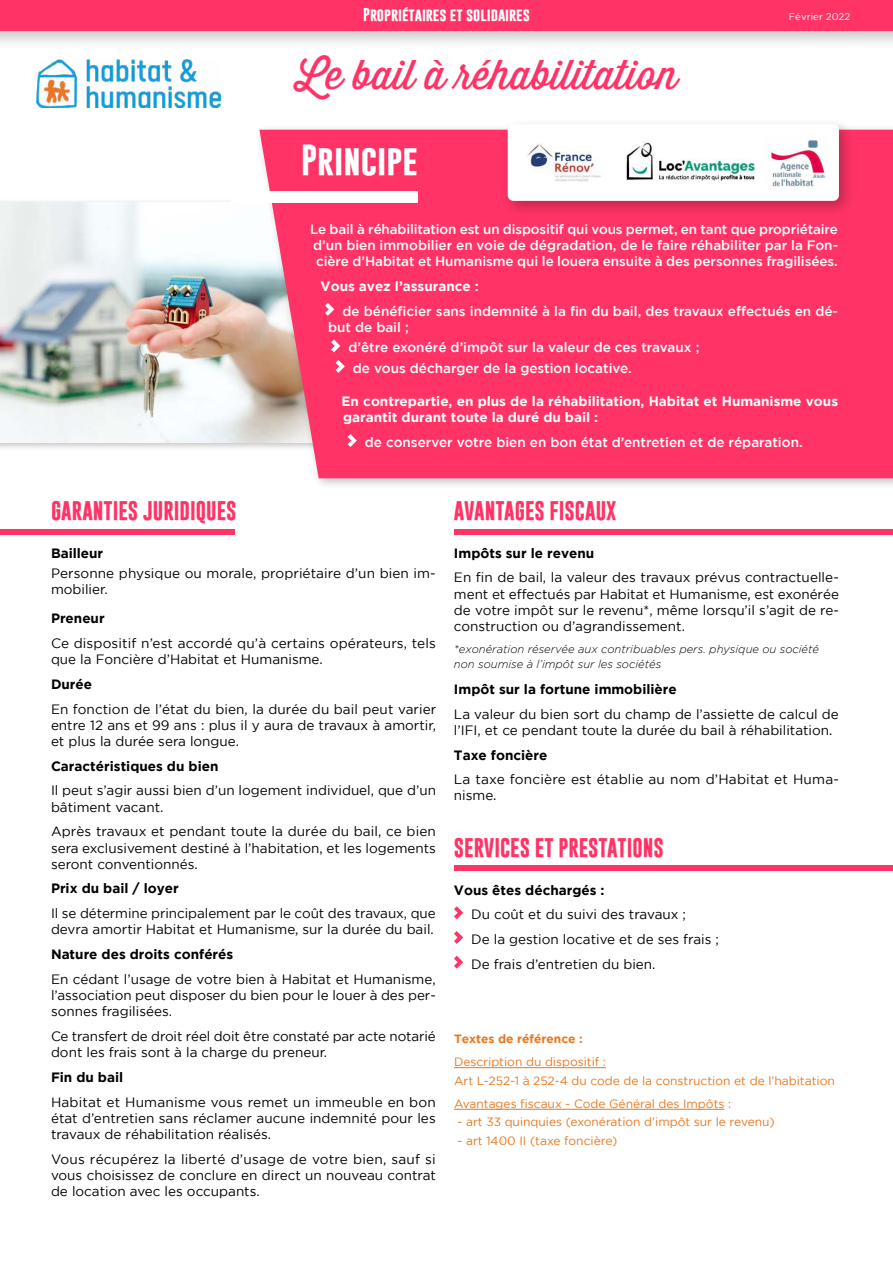
<style>
.page{position:relative;width:893px;height:1263px;background:#fff}
.page>*{position:absolute;margin:0;border:0;box-sizing:border-box;transform-origin:0 0}
.t1{font:40.5px "Thirsty Script";color:#f36}
.t2{font:700 31.5px "Gobold";color:#fff}
.t3{font:700 19.5px "Gobold";color:#f36}
.t4{font:13.5px/16.2px "Gotham";color:#000}
.t5{font:500 13.5px/16.2px "Gotham";color:#fff}
.t6{font:700 13.5px "Gotham";color:#000}
.t7{font:700 13.5px/16.2px "Gotham";color:#fff}
.t8{font:700 13.5px "Gobold";color:#fff}
.t9{font:12px/18.6px "Gotham";color:#eb761a}
.t10{font:700 12px "Gotham";color:#eb761a}
.t11{font:italic 300 11.25px/14.7px "Gotham";color:#000}
.t12{font:9.75px "Gotham";color:#fff}
</style>
<div class="page">
<img style="left:37px;top:59px;width:184px;height:48px">
<svg style="left:454px;top:906px;width:9px;height:13px"></svg>
<svg style="left:454px;top:931px;width:9px;height:13px"></svg>
<svg style="left:454px;top:956px;width:9px;height:13px"></svg>
<div style="left:0;top:198px;width:328px;height:253px;background:#000;opacity:.25"></div>
<img style="left:0;top:202px;width:254px;height:240px">
<div style="left:254px;top:123px;width:639px;height:368px;background:#000;opacity:.25"></div>
<div style="left:259px;top:130px;width:634px;height:348px;background:#f36"></div>
<svg style="left:325px;top:303px;width:9px;height:13px"></svg>
<svg style="left:331px;top:339px;width:9px;height:13px"></svg>
<svg style="left:336px;top:360px;width:9px;height:13px"></svg>
<svg style="left:348px;top:434px;width:9px;height:13px"></svg>
<div style="left:231px;top:191px;width:187px;height:11px;background:#fff"></div>
<hr style="left:454px;top:1067px;width:152px;height:1px;background:#eb761a">
<hr style="left:454px;top:1109px;width:270px;height:1px;background:#eb761a">
<div style="left:0;top:529px;width:235px;height:5px;background:#f36"></div>
<div style="left:454px;top:529px;width:439px;height:5px;background:#f36"></div>
<div style="left:454px;top:865px;width:439px;height:6px;background:#f36"></div>
<div style="left:0;top:0;width:893px;height:51px;background:#000;opacity:.25"></div>
<div style="left:0;top:0;width:893px;height:31px;background:#f36"></div>
<div style="left:501px;top:118px;width:354px;height:99px;background:#000;opacity:.25"></div>
<div style="left:508px;top:124px;width:331px;height:77px;background:#fff"></div>
<img style="left:771px;top:136px;width:58px;height:53px">
<img style="left:625px;top:142px;width:131px;height:39px">
<img style="left:527px;top:144px;width:74px;height:38px">
<p class="t8" style="left:363px;top:7px;width:168px">Propriétaires et solidaires</p>
<p class="t12" style="left:789px;top:12px;width:63px">Février 2022</p>
<h1 class="t1" style="left:296px;top:55px;width:383px">Le bail à réhabilitation</h1>
<h2 class="t2" style="left:301px;top:143px;width:118px">Principe</h2>
<p class="t5" style="left:310px;top:222px;width:530px;text-align:justify">Le bail à réhabilitation est un dispositif qui vous permet, en tant que propriétaire d’un bien immobilier en voie de dégradation, de le faire réhabiliter par la Fon&shy;cière d’Habitat et Humanisme qui le louera ensuite à des personnes fragilisées.</p>
<p class="t7" style="left:321px;top:279px;width:160px">Vous avez l’assurance :</p>
<p class="t5" style="left:328px;top:303px;width:511px;text-indent:14px">de bénéficier sans indemnité à la fin du bail, des travaux effectués en dé&shy;but de bail ;</p>
<p class="t5" style="left:353px;top:337px;width:348px;line-height:20.4px;text-indent:-4px">d’être exonéré d’impôt sur la valeur de ces travaux ; de vous décharger de la gestion locative.</p>
<p class="t7" style="left:342px;top:394px;width:498px">En contrepartie, en plus de la réhabilitation, Habitat et Humanisme vous garantit durant toute la duré du bail :</p>
<p class="t5" style="left:365px;top:435px;width:439px">de conserver votre bien en bon état d’entretien et de réparation.</p>
<h3 class="t3" style="left:51px;top:500px;width:187px">GARANTIES JURIDIQUES</h3>
<p class="t6" style="left:51px;top:547px;width:54px">Bailleur</p>
<p class="t4" style="left:51px;top:566px;width:386px">Personne physique ou morale, propriétaire d’un bien im&shy;mobilier.</p>
<p class="t6" style="left:51px;top:612px;width:55px">Preneur</p>
<p class="t4" style="left:51px;top:636px;width:386px">Ce dispositif n’est accordé qu’à certains opérateurs, tels que la Foncière d’Habitat et Humanisme.</p>
<p class="t6" style="left:51px;top:678px;width:43px">Durée</p>
<p class="t4" style="left:51px;top:702px;width:387px;text-align:justify">En fonction de l’état du bien, la durée du bail peut varier entre 12 ans et 99 ans : plus il y aura de travaux à amortir, et plus la durée sera longue.</p>
<p class="t6" style="left:51px;top:760px;width:169px">Caractéristiques du bien</p>
<p class="t4" style="left:51px;top:783px;width:386px">Il peut s’agir aussi bien d’un logement individuel, que d’un bâtiment vacant.</p>
<p class="t4" style="left:51px;top:824px;width:386px;text-align:justify">Après travaux et pendant toute la durée du bail, ce bien sera exclusivement destiné à l’habitation, et les logements seront conventionnés.</p>
<p class="t6" style="left:51px;top:883px;width:129px">Prix du bail / loyer</p>
<p class="t4" style="left:51px;top:906px;width:386px">Il se détermine principalement par le coût des travaux, que devra amortir Habitat et Humanisme, sur la durée du bail.</p>
<p class="t6" style="left:51px;top:948px;width:184px">Nature des droits conférés</p>
<p class="t4" style="left:51px;top:972px;width:386px;text-align:justify">En cédant l’usage de votre bien à Habitat et Humanisme, l’association peut disposer du bien pour le louer à des per&shy;sonnes fragilisées.</p>
<p class="t4" style="left:51px;top:1029px;width:386px">Ce transfert de droit réel doit être constaté par acte notarié dont les frais sont à la charge du preneur.</p>
<p class="t6" style="left:51px;top:1071px;width:74px">Fin du bail</p>
<p class="t4" style="left:51px;top:1094px;width:386px;text-align:justify">Habitat et Humanisme vous remet un immeuble en bon état d’entretien sans réclamer aucune indemnité pour les travaux de réhabilitation réalisés.</p>
<p class="t4" style="left:51px;top:1151px;width:386px;text-align:justify">Vous récupérez la liberté d’usage de votre bien, sauf si vous choisissez de conclure en direct un nouveau contrat de location avec les occupants.</p>
<h3 class="t3" style="left:454px;top:500px;width:164px">AVANTAGES FISCAUX</h3>
<p class="t6" style="left:454px;top:547px;width:142px">Impôts sur le revenu</p>
<p class="t4" style="left:454px;top:569px;width:386px;text-align:justify">En fin de bail, la valeur des travaux prévus contractuelle&shy;ment et effectués par Habitat et Humanisme, est exonérée de votre impôt sur le revenu*, même lorsqu’il s’agit de re&shy;construction ou d’agrandissement.</p>
<p class="t11" style="left:454px;top:643px;width:367px">*exonération réservée aux contribuables pers. physique ou société non soumise à l’impôt sur les sociétés</p>
<p class="t6" style="left:454px;top:683px;width:224px">Impôt sur la fortune immobilière</p>
<p class="t4" style="left:454px;top:707px;width:386px">La valeur du bien sort du champ de l’assiette de calcul de l’IFI, et ce pendant toute la durée du bail à réhabilitation.</p>
<p class="t6" style="left:454px;top:749px;width:95px">Taxe foncière</p>
<p class="t4" style="left:454px;top:772px;width:386px">La taxe foncière est établie au nom d’Habitat et Huma&shy;nisme.</p>
<h3 class="t3" style="left:454px;top:837px;width:211px">SERVICES ET PRESTATIONS</h3>
<p class="t6" style="left:454px;top:884px;width:152px">Vous êtes déchargés :</p>
<p class="t4" style="left:471px;top:903px;width:249px;line-height:24.8px">Du coût et du suivi des travaux ;<br>De la gestion locative et de ses frais ;<br>De frais d’entretien du bien.</p>
<p class="t10" style="left:454px;top:1033px;width:130px">Textes de référence :</p>
<p class="t9" style="left:454px;top:1053px;width:382px">Description du dispositif :<br>Art L-252-1 à 252-4 du code de la construction et de l’habitation</p>
<p class="t9" style="left:454px;top:1094px;width:279px">Avantages fiscaux - Code Général des Impôts :</p>
<p class="t9" style="left:458px;top:1113px;width:319px">- art 33 quinquies (exonération d’impôt sur le revenu)</p>
<p class="t9" style="left:458px;top:1132px;width:161px">- art 1400 II (taxe foncière)</p>
</div>
